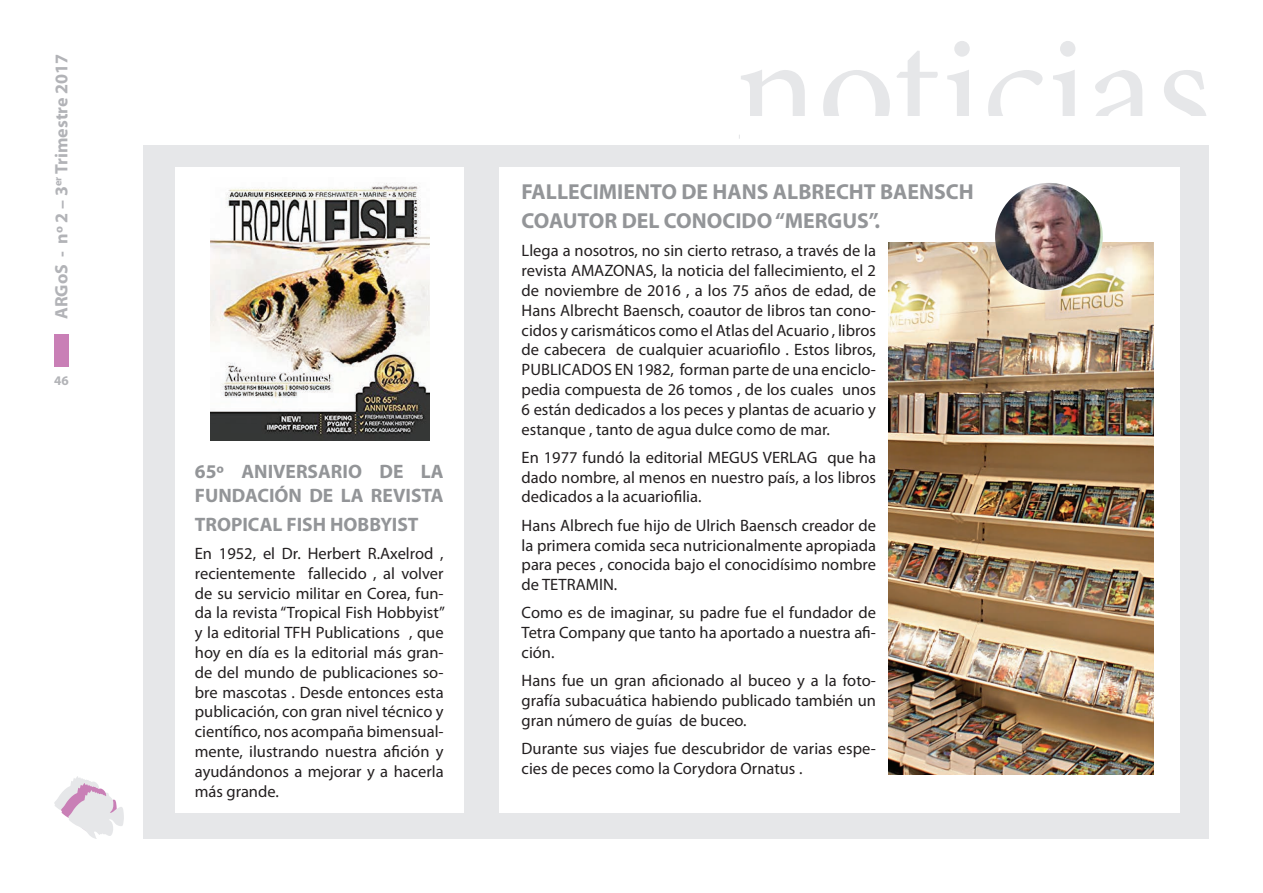
<style>
.page{position:relative;width:1263px;height:893px;background:#fff}
.page>*{position:absolute;margin:0;border:0;box-sizing:border-box;transform-origin:0 0}
.t1{font:153px "Minion Pro";color:#e6e7e9}
.t2{font:700 21.75px/28.8px "Myriad Pro";color:#939598}
.t3{font:700 19.5px/23.4px "Myriad Pro";color:#939598}
.t4{font:700 18px "Myriad Pro";color:#b2b3b7}
.t5{font:16.5px/19.8px "Myriad Pro";color:#231f20;text-align:justify}
.t6{font:700 13.2px "Myriad Pro";color:#b2b3b7}
</style>
<div class="page">
<div style="left:144px;top:146px;width:1065px;height:693px;background:#e6e7e9"></div>
<div style="left:175px;top:168px;width:288px;height:645px;background:#fff"></div>
<svg style="left:54px;top:776px;width:70px;height:63px"></svg>
<div style="left:54px;top:334px;width:14px;height:33px;background:#c97fb6"></div>
<div style="left:499px;top:168px;width:680px;height:645px;background:#fff"></div>
<img style="left:210px;top:183px;width:219px;height:258px">
<img style="left:889px;top:242px;width:264px;height:532px">
<img style="left:995px;top:183px;width:108px;height:108px;border-radius:54px">
<p class="t4" style="left:51px;top:319px;width:266px;rotate:-90deg">ARGoS - nº 2 – 3<sup>er</sup> Trimestre 2017</p>
<p class="t6" style="left:54px;top:373px;width:16px">46</p>
<p class="t3" style="left:195px;top:460px;width:250px">65º ANIVERSARIO DE LA<br>FUNDACIÓN DE LA REVISTA</p>
<p class="t3" style="left:195px;top:513px;width:225px">TROPICAL FISH HOBBYIST</p>
<p class="t5" style="left:195px;top:544px;width:252px">En 1952, el Dr. Herbert R.Axelrod , recientemente fallecido , al volver de su servicio militar en Corea, fun&shy;da la revista “Tropical Fish Hobbyist” y la editorial TFH Publications , que hoy en día es la editorial más gran&shy;de del mundo de publicaciones so&shy;bre mascotas . Desde entonces esta publicación, con gran nivel técnico y científico, nos acompaña bimensual&shy;mente, ilustrando nuestra afición y ayudándonos a mejorar y a hacerla más grande.</p>
<h1 class="t1" style="left:734px;top:-13px;width:478px">noticias</h1>
<h2 class="t2" style="left:522px;top:178px;width:454px">FALLECIMIENTO DE HANS ALBRECHT BAENSCH<br>COAUTOR DEL CONOCIDO “MERGUS”.</h2>
<p class="t5" style="left:522px;top:241px;width:356px">Llega a nosotros, no sin cierto retraso, a través de la revista AMAZONAS, la noticia del fallecimiento, el 2 de noviembre de 2016 , a los 75 años de edad, de Hans Albrecht Baensch, coautor de libros tan cono&shy;cidos y carismáticos como el Atlas del Acuario , libros de cabecera de cualquier acuariofilo . Estos libros, PUBLICADOS EN 1982, forman parte de una enciclo&shy;pedia compuesta de 26 tomos , de los cuales unos 6 están dedicados a los peces y plantas de acuario y estanque , tanto de agua dulce como de mar.</p>
<p class="t5" style="left:522px;top:448px;width:356px">En 1977 fundó la editorial MEGUS VERLAG que ha dado nombre, al menos en nuestro país, a los libros dedicados a la acuariofilia.</p>
<p class="t5" style="left:522px;top:516px;width:356px">Hans Albrech fue hijo de Ulrich Baensch creador de la primera comida seca nutricionalmente apropiada para peces , conocida bajo el conocidísimo nombre de TETRAMIN.</p>
<p class="t5" style="left:522px;top:603px;width:356px">Como es de imaginar, su padre fue el fundador de Tetra Company que tanto ha aportado a nuestra afi&shy;ción.</p>
<p class="t5" style="left:522px;top:671px;width:356px">Hans fue un gran aficionado al buceo y a la foto&shy;grafía subacuática habiendo publicado también un gran número de guías de buceo.</p>
<p class="t5" style="left:522px;top:739px;width:356px">Durante sus viajes fue descubridor de varias espe&shy;cies de peces como la Corydora Ornatus .</p>
</div>
